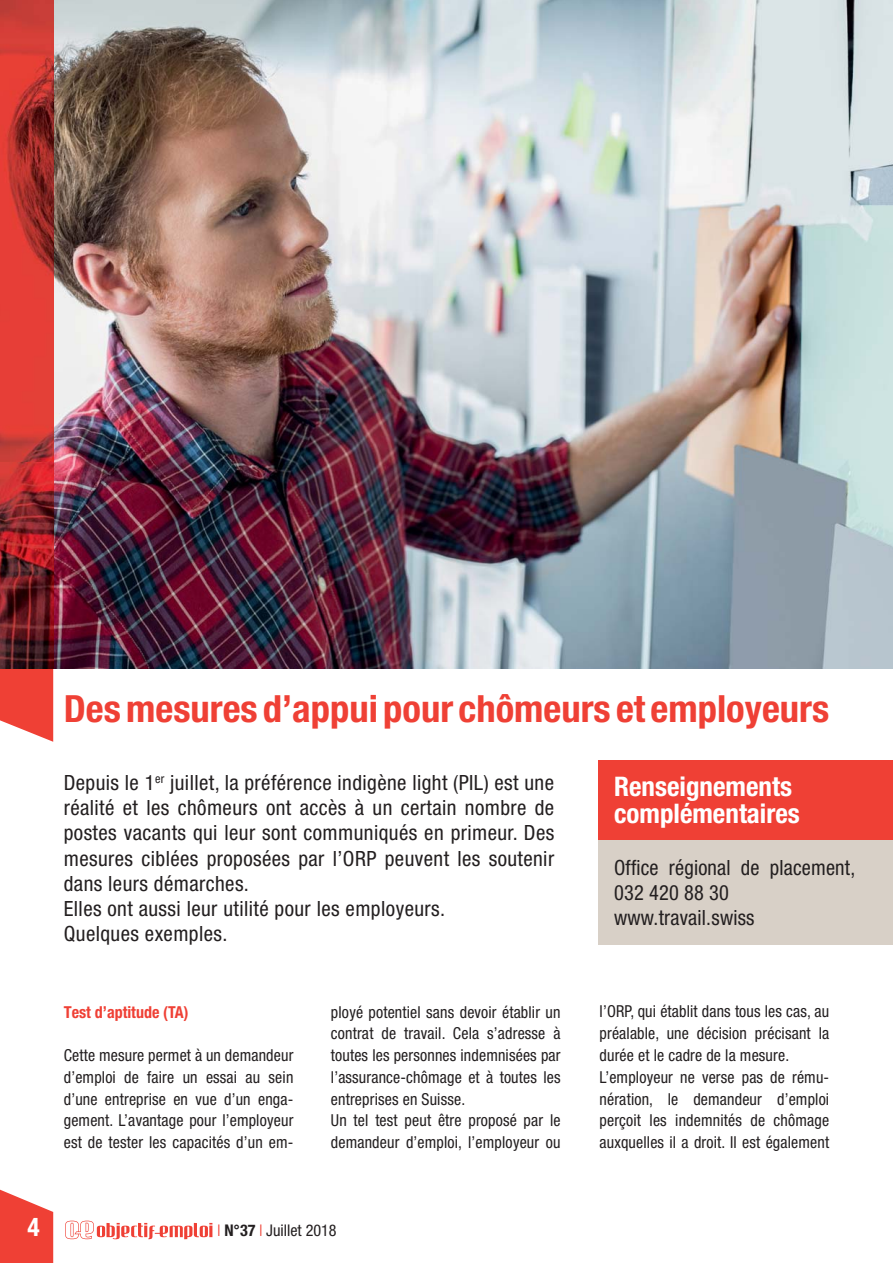
<style>
.page{position:relative;width:893px;height:1263px;background:#fff}
.page>*{position:absolute;margin:0;border:0;box-sizing:border-box;transform-origin:0 0}
.t1{font:700 condensed 37.5px "Helvetica Neue LT Std";color:#ef4035}
.t2{font:700 condensed 27px/27px "Helvetica Neue LT Std";color:#fff}
.t3{font:700 condensed 25.5px "Helvetica Neue LT Std";color:#fff}
.t4{font:condensed 21px/25.2px "Helvetica Neue LT Std";letter-spacing:.02em;color:#231f20}
.t5{font:condensed 16.5px/21.8px "Helvetica Neue LT Std";letter-spacing:.01em;color:#231f20}
.t6{font:700 condensed 16.5px "Helvetica Neue LT Std";color:#ef4035}
.t7{font:condensed 16.2px "Helvetica Neue LT Std";color:#231f20}
.s1{font-weight:300;color:#ef4035}
.s2{font-weight:700}
</style>
<div class="page">
<img style="left:0;top:0;width:893px;height:669px">
<svg style="left:0;top:1189px;width:53px;height:74px"></svg>
<svg style="left:0;top:669px;width:53px;height:73px;background:#f15c53"></svg>
<svg style="left:65px;top:1221px;width:147px;height:18px"></svg>
<div style="left:598px;top:760px;width:295px;height:184px;background:#d8d0c7"></div>
<div style="left:598px;top:760px;width:295px;height:79px;background:#ef4035"></div>
<h1 class="t1" style="left:64px;top:695px;width:767px">Des mesures d’appui pour chômeurs et employeurs</h1>
<p class="t4" style="left:64px;top:773px;width:492px">Depuis le 1<sup>er</sup> juillet, la préférence indigène light (PIL) est une réalité et les chômeurs ont accès à un certain nombre de postes vacants qui leur sont communiqués en primeur. Des mesures ciblées proposées par l’ORP peuvent les soutenir dans leurs démarches.<br>Elles ont aussi leur utilité pour les employeurs.<br>Quelques exemples.</p>
<h2 class="t2" style="left:614px;top:776px;width:187px">Renseignements complémentaires</h2>
<p class="t4" style="left:614px;top:857px;width:243px">Office régional de placement,<br>032 420 88 30 www.travail.swiss</p>
<p class="t6" style="left:64px;top:1006px;width:126px">Test d’aptitude (TA)</p>
<p class="t5" style="left:64px;top:1046px;width:231px;text-align:justify">Cette mesure permet à un demandeur d’emploi de faire un essai au sein d’une entreprise en vue d’un enga&shy;gement. L’avantage pour l’employeur est de tester les capacités d’un em-</p>
<p class="t5" style="left:331px;top:1003px;width:231px">ployé potentiel sans devoir établir un contrat de travail. Cela s’adresse à toutes les personnes indemnisées par l’assurance-chômage et à toutes les entreprises en Suisse.<br>Un tel test peut être proposé par le demandeur d’emploi, l’employeur ou</p>
<p class="t5" style="left:600px;top:1003px;width:231px">l’ORP, qui établit dans tous les cas, au préalable, une décision précisant la durée et le cadre de la mesure.<br>L’employeur ne verse pas de rému&shy;nération, le demandeur d’emploi perçoit les indemnités de chômage auxquelles il a droit. Il est également</p>
<h3 class="t3" style="left:28px;top:1218px;width:14px">4</h3>
<p class="t7" style="left:218px;top:1224px;width:121px"><span class="s1">I</span> <span class="s2">N°37</span> <span class="s1">I</span> Juillet 2018</p>
</div>
